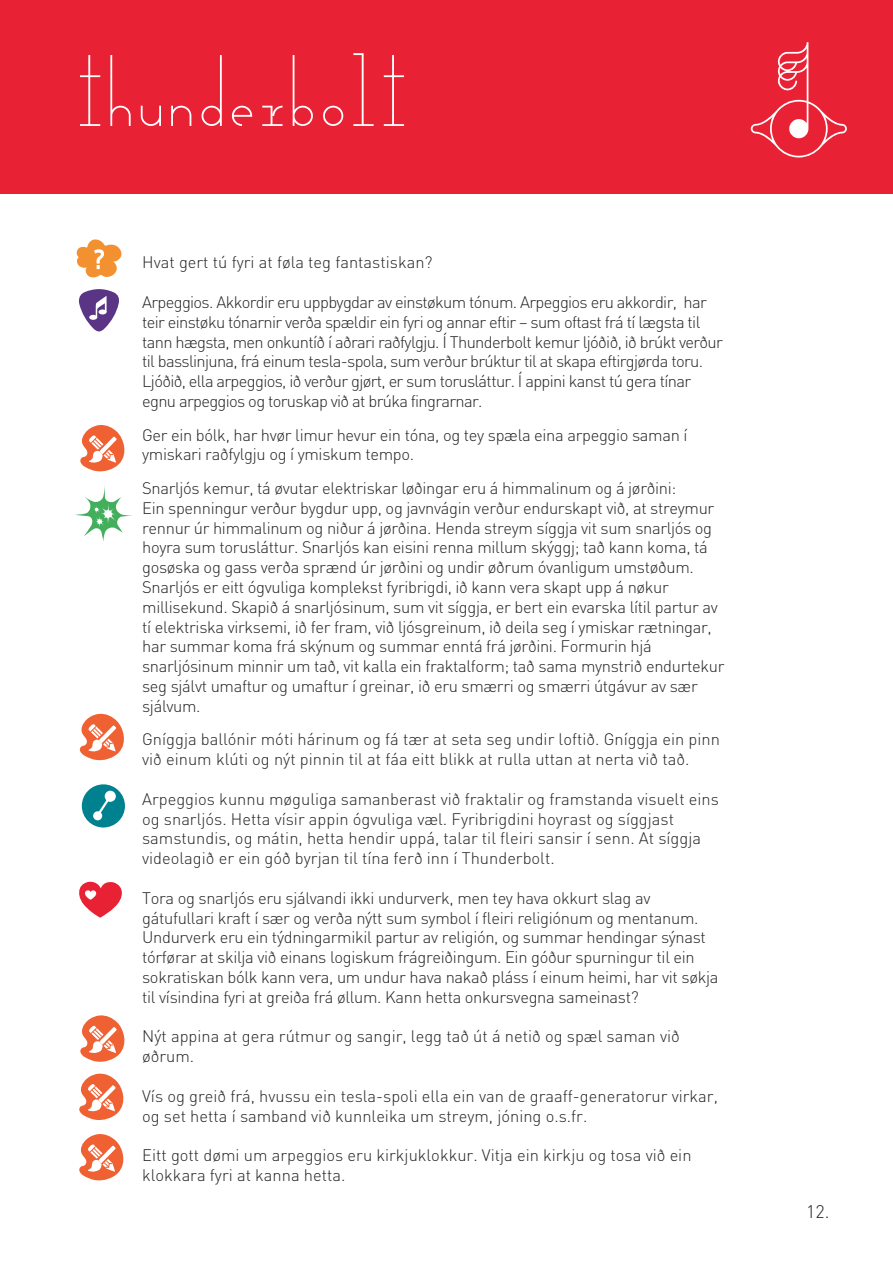
<style>
.page{position:relative;width:893px;height:1263px;background:#fff}
.page>*{position:absolute;margin:0;border:0;box-sizing:border-box;transform-origin:0 0}
.t1{font:81px "bjotopemono";color:#fff}
.t2{font:300 18px "DIN";color:#252225}
.t3{font:300 16.5px/19.8px "DIN";letter-spacing:-.02em;color:#252225}
.t4{font:300 16.5px/19.8px "DIN";color:#252225}
.t5{font:300 16.5px/19.8px "DIN";letter-spacing:-.04em;color:#252225}
</style>
<div class="page">
<div style="left:0;top:0;width:893px;height:193px;background:#e92134"></div>
<svg style="left:751px;top:42px;width:96px;height:115px"></svg>
<svg style="left:75px;top:486px;width:57px;height:55px"></svg>
<svg style="left:79px;top:881px;width:43px;height:37px"></svg>
<svg style="left:76px;top:239px;width:46px;height:39px"></svg>
<svg style="left:79px;top:289px;width:40px;height:43px"></svg>
<div style="left:89px;top:315px;width:8px;height:5px;background:#fff;border-radius:50%"></div>
<div style="left:99px;top:309px;width:8px;height:5px;background:#fff;border-radius:50%"></div>
<svg style="left:80px;top:425px;width:45px;height:47px"></svg>
<svg style="left:79px;top:713px;width:45px;height:48px"></svg>
<svg style="left:80px;top:1015px;width:45px;height:47px"></svg>
<svg style="left:79px;top:1073px;width:45px;height:47px"></svg>
<svg style="left:79px;top:1134px;width:45px;height:47px"></svg>
<div style="left:82px;top:784px;width:43px;height:43px;background:#008190;border-radius:50%"></div>
<div style="left:93px;top:811px;width:9px;height:9px;background:#fff;border-radius:50%"></div>
<svg style="left:96px;top:795px;width:12px;height:21px"></svg>
<div style="left:105px;top:791px;width:11px;height:11px;background:#fff;border-radius:50%"></div>
<h1 class="t1" style="left:80px;top:51px;width:336px">thunderbolt</h1>
<p class="t4" style="left:142px;top:252px;width:292px">Hvat gert tú fyri at føla teg fantastiskan?</p>
<p class="t5" style="left:142px;top:292px;width:582px">Arpeggios. Akkordir eru uppbygdar av einstøkum tónum. Arpeggios eru akkordir, har teir einstøku tónarnir verða spældir ein fyri og annar eftir – sum oftast frá tí lægsta til tann hægsta, men onkuntíð í aðrari raðfylgju. Í Thunderbolt kemur ljóðið, ið brúkt verður til basslinjuna, frá einum tesla-spola, sum verður brúktur til at skapa eftirgjørda toru.<br>Ljóðið, ella arpeggios, ið verður gjørt, er sum torusláttur. Í appini kanst tú gera tínar egnu arpeggios og toruskap við at brúka fingrarnar.</p>
<p class="t3" style="left:142px;top:424px;width:547px">Ger ein bólk, har hvør limur hevur ein tóna, og tey spæla eina arpeggio saman í ymiskari raðfylgju og í ymiskum tempo.</p>
<p class="t3" style="left:142px;top:478px;width:584px">Snarljós kemur, tá øvutar elektriskar løðingar eru á himmalinum og á jørðini:<br>Ein spenningur verður bygdur upp, og javnvágin verður endurskapt við, at streymur rennur úr himmalinum og niður á jørðina. Henda streym síggja vit sum snarljós og hoyra sum torusláttur. Snarljós kan eisini renna millum skýggj; tað kann koma, tá gosøska og gass verða sprænd úr jørðini og undir øðrum óvanligum umstøðum.<br>Snarljós er eitt ógvuliga komplekst fyribrigdi, ið kann vera skapt upp á nøkur millisekund. Skapið á snarljósinum, sum vit síggja, er bert ein evarska lítil partur av tí elektriska virksemi, ið fer fram, við ljósgreinum, ið deila seg í ymiskar rætningar, har summar koma frá skýnum og summar enntá frá jørðini. Formurin hjá snarljósinum minnir um tað, vit kalla ein fraktalform; tað sama mynstrið endurtekur seg sjálvt umaftur og umaftur í greinar, ið eru smærri og smærri útgávur av sær sjálvum.</p>
<p class="t4" style="left:142px;top:729px;width:579px">Gníggja ballónir móti hárinum og fá tær at seta seg undir loftið. Gníggja ein pinn við einum klúti og nýt pinnin til at fáa eitt blikk at rulla uttan at nerta við tað.</p>
<p class="t4" style="left:142px;top:789px;width:578px">Arpeggios kunnu møguliga samanberast við fraktalir og framstanda visuelt eins og snarljós. Hetta vísir appin ógvuliga væl. Fyribrigdini hoyrast og síggjast samstundis, og mátin, hetta hendir uppá, talar til fleiri sansir í senn. At síggja videolagið er ein góð byrjan til tína ferð inn í Thunderbolt.</p>
<p class="t3" style="left:142px;top:888px;width:578px">Tora og snarljós eru sjálvandi ikki undurverk, men tey hava okkurt slag av gátufullari kraft í sær og verða nýtt sum symbol í fleiri religiónum og mentanum.<br>Undurverk eru ein týdningarmikil partur av religión, og summar hendingar sýnast tórførar at skilja við einans logiskum frágreiðingum. Ein góður spurningur til ein sokratiskan bólk kann vera, um undur hava nakað pláss í einum heimi, har vit søkja til vísindina fyri at greiða frá øllum. Kann hetta onkursvegna sameinast?</p>
<p class="t4" style="left:142px;top:1026px;width:539px">Nýt appina at gera rútmur og sangir, legg tað út á netið og spæl saman við øðrum.</p>
<p class="t4" style="left:142px;top:1086px;width:577px">Vís og greið frá, hvussu ein tesla-spoli ella ein van de graaff-generatorur virkar, og set hetta í samband við kunnleika um streym, jóning o.s.fr.</p>
<p class="t4" style="left:142px;top:1145px;width:551px">Eitt gott dømi um arpeggios eru kirkjuklokkur. Vitja ein kirkju og tosa við ein klokkara fyri at kanna hetta.</p>
<p class="t2" style="left:806px;top:1200px;width:25px">12.</p>
</div>
